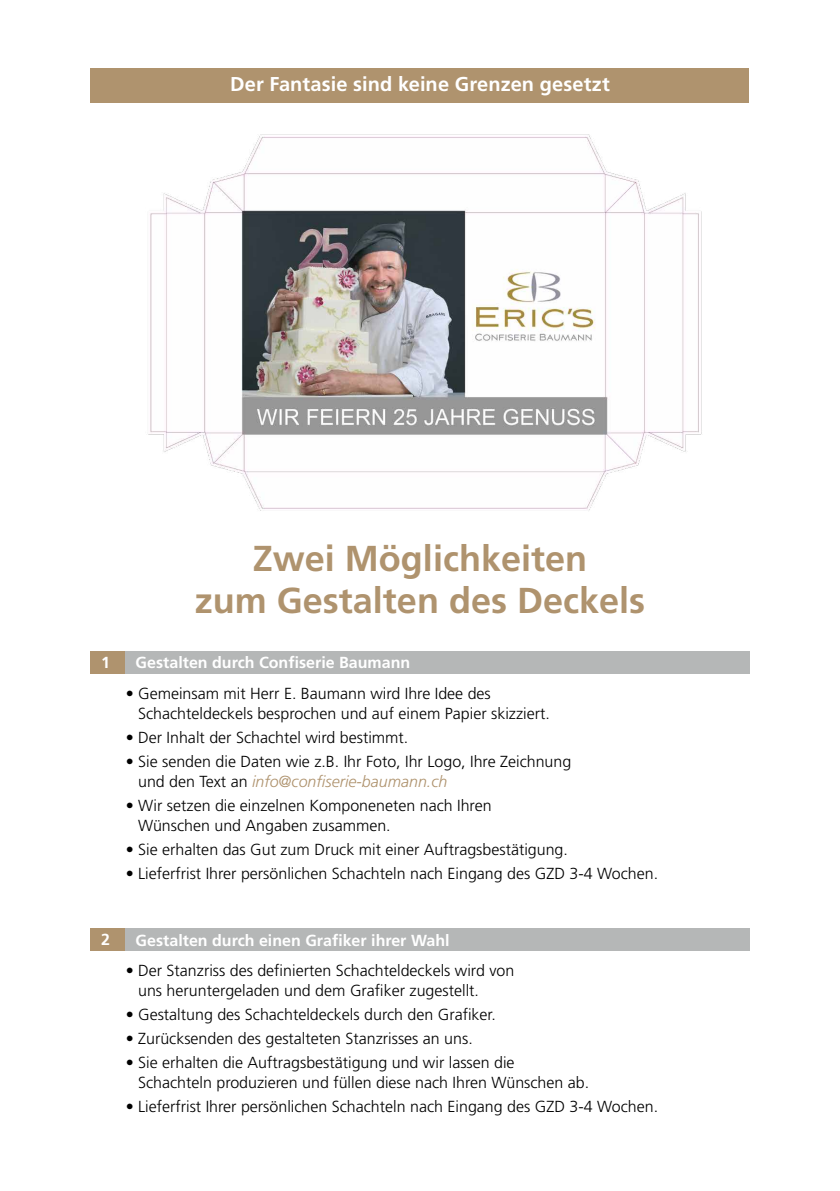
<style>
.page{position:relative;width:840px;height:1191px;background:#fff}
.page>*{position:absolute;margin:0;border:0;box-sizing:border-box;transform-origin:0 0}
.t1{font:700 36px "Frutiger LT Std";color:#af936e}
.t2{font:700 20px "Frutiger LT Std";letter-spacing:.005em;color:#fff}
.t3{font:300 16px/20px "Frutiger LT Std";color:#000}
.VPE_Text_Light7_5_9{font:700 16px "Frutiger";color:#fff}
.VPE_Text_Light7_5_9-2{font:700 16px "Frutiger LT Std";color:#fff}
.s1{font-style:italic;color:#af936e}
</style>
<div class="page">
<div style="left:91px;top:68px;width:657px;height:34px;background:#af936e"></div>
<img style="left:148px;top:134px;width:554px;height:377px">
<div style="left:91px;top:651px;width:34px;height:22px;background:#af936e"></div>
<div style="left:125px;top:651px;width:623px;height:22px;background:#b5b7b7"></div>
<div style="left:91px;top:928px;width:34px;height:22px;background:#af936e"></div>
<div style="left:125px;top:928px;width:623px;height:22px;background:#b5b7b7"></div>
<p class="t2" style="left:230px;top:72px;width:381px">Der Fantasie sind keine Grenzen gesetzt</p>
<p class="t1" style="left:252px;top:537px;width:336px">Zwei Möglichkeiten</p>
<p class="t1" style="left:194px;top:579px;width:452px">zum Gestalten des Deckels</p>
<p class="VPE_Text_Light7_5_9-2" style="left:101px;top:653px;width:10px">1</p>
<p class="VPE_Text_Light7_5_9" style="left:135px;top:653px;width:276px">Gestalten durch Confiserie Baumann</p>
<p class="t3" style="left:138px;top:683px;width:413px;text-indent:-12px">• Gemeinsam mit Herr E. Baumann wird Ihre Idee des<br>Schachteldeckels besprochen und auf einem Papier skizziert.</p>
<p class="t3" style="left:126px;top:727px;width:284px">• Der Inhalt der Schachtel wird bestimmt.</p>
<p class="t3" style="left:138px;top:751px;width:434px;text-indent:-12px">• Sie senden die Daten wie z.B. Ihr Foto, Ihr Logo, Ihre Zeichnung und den Text an <span class="s1">info@confiserie-baumann.ch</span></p>
<p class="t3" style="left:138px;top:795px;width:355px;text-indent:-12px">• Wir setzen die einzelnen Komponeneten nach Ihren<br>Wünschen und Angaben zusammen.</p>
<p class="t3" style="left:126px;top:839px;width:443px">• Sie erhalten das Gut zum Druck mit einer Auftragsbestätigung.</p>
<p class="t3" style="left:126px;top:863px;width:533px">• Lieferfrist Ihrer persönlichen Schachteln nach Eingang des GZD 3-4 Wochen.</p>
<p class="VPE_Text_Light7_5_9-2" style="left:101px;top:930px;width:10px">2</p>
<p class="VPE_Text_Light7_5_9" style="left:135px;top:930px;width:315px">Gestalten durch einen Grafiker ihrer Wahl</p>
<p class="t3" style="left:138px;top:960px;width:377px;text-indent:-12px">• Der Stanzriss des definierten Schachteldeckels wird von uns heruntergeladen und dem Grafiker zugestellt.</p>
<p class="t3" style="left:126px;top:1004px;width:371px">• Gestaltung des Schachteldeckels durch den Grafiker.</p>
<p class="t3" style="left:126px;top:1028px;width:348px">• Zurücksenden des gestalteten Stanzrisses an uns.</p>
<p class="t3" style="left:138px;top:1052px;width:452px;text-indent:-12px">• Sie erhalten die Auftragsbestätigung und wir lassen die<br>Schachteln produzieren und füllen diese nach Ihren Wünschen ab.</p>
<p class="t3" style="left:126px;top:1096px;width:533px">• Lieferfrist Ihrer persönlichen Schachteln nach Eingang des GZD 3-4 Wochen.</p>
</div>
